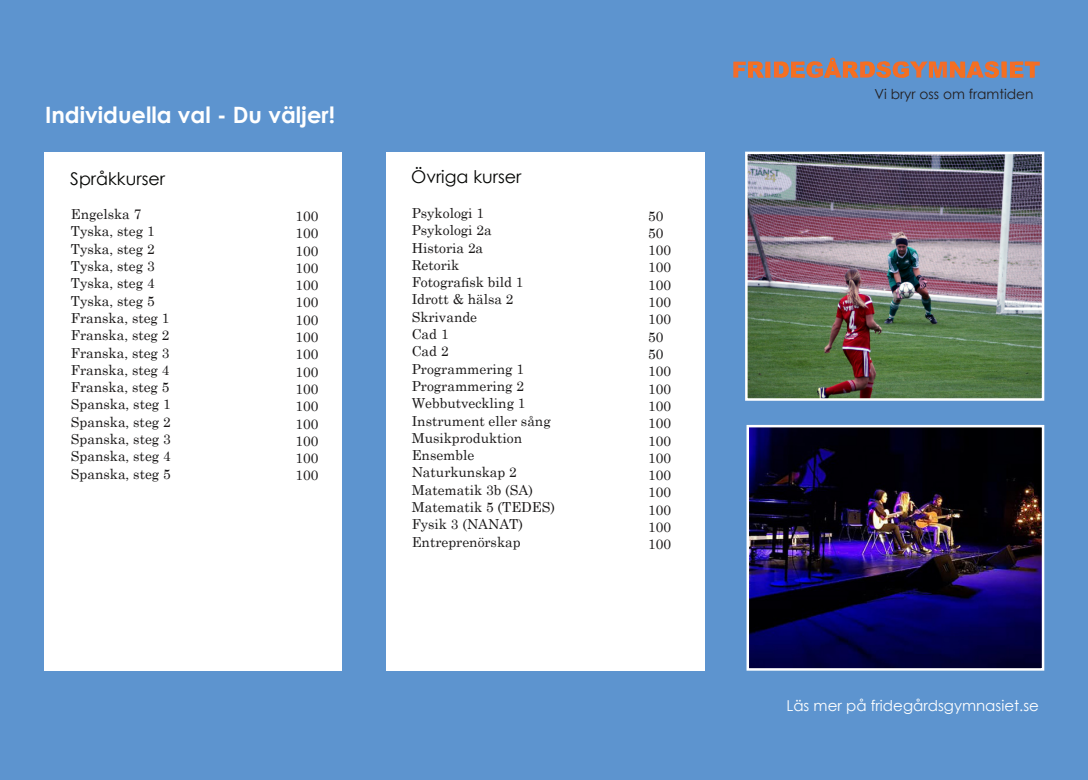
<style>
.page{position:relative;width:1088px;height:780px;background:#5d94cf}
.page>*{position:absolute;margin:0;border:0;box-sizing:border-box;transform-origin:0 0}
.t1{font:700 22.5px "Century Gothic";color:#fff}
.t2{font:17.5px "Century Gothic";color:#040503}
.t3{font:15px "Century Gothic";color:#fff}
.t4{font:13.75px "Century Schoolbook";color:#1a1818}
.t5{font:13.75px "Century Gothic";color:#231f20}
</style>
<div class="page">
<img style="left:749px;top:428px;width:292px;height:239px">
<div style="left:746px;top:425px;width:298px;height:245px;border:2px solid #fff"></div>
<img style="left:748px;top:155px;width:293px;height:243px">
<div style="left:745px;top:152px;width:299px;height:249px;border:2px solid #fff"></div>
<div style="left:386px;top:152px;width:319px;height:518px;background:#fff"></div>
<div style="left:44px;top:152px;width:298px;height:518px;background:#fff"></div>
<svg style="left:733px;top:58px;width:307px;height:20px"></svg>
<p class="t1" style="left:45px;top:97px;width:291px">Individuella val - Du väljer!</p>
<p class="t2" style="left:70px;top:166px;width:96px">Språkkurser</p>
<p class="t4" style="left:71px;top:202px;width:72px">Engelska 7</p>
<p class="t4" style="left:71px;top:220px;width:85px">Tyska, steg 1</p>
<p class="t4" style="left:71px;top:237px;width:85px">Tyska, steg 2</p>
<p class="t4" style="left:71px;top:254px;width:85px">Tyska, steg 3</p>
<p class="t4" style="left:71px;top:272px;width:85px">Tyska, steg 4</p>
<p class="t4" style="left:71px;top:289px;width:85px">Tyska, steg 5</p>
<p class="t4" style="left:71px;top:306px;width:100px">Franska, steg 1</p>
<p class="t4" style="left:71px;top:324px;width:100px">Franska, steg 2</p>
<p class="t4" style="left:71px;top:341px;width:100px">Franska, steg 3</p>
<p class="t4" style="left:71px;top:358px;width:100px">Franska, steg 4</p>
<p class="t4" style="left:71px;top:375px;width:100px">Franska, steg 5</p>
<p class="t4" style="left:71px;top:393px;width:101px">Spanska, steg 1</p>
<p class="t4" style="left:71px;top:410px;width:101px">Spanska, steg 2</p>
<p class="t4" style="left:71px;top:427px;width:101px">Spanska, steg 3</p>
<p class="t4" style="left:71px;top:445px;width:101px">Spanska, steg 4</p>
<p class="t4" style="left:71px;top:462px;width:101px">Spanska, steg 5</p>
<p class="t4" style="left:295px;top:204px;width:24px">100</p>
<p class="t4" style="left:295px;top:222px;width:24px">100</p>
<p class="t4" style="left:295px;top:239px;width:24px">100</p>
<p class="t4" style="left:295px;top:256px;width:24px">100</p>
<p class="t4" style="left:295px;top:273px;width:24px">100</p>
<p class="t4" style="left:295px;top:291px;width:24px">100</p>
<p class="t4" style="left:295px;top:308px;width:24px">100</p>
<p class="t4" style="left:295px;top:325px;width:24px">100</p>
<p class="t4" style="left:295px;top:343px;width:24px">100</p>
<p class="t4" style="left:295px;top:360px;width:24px">100</p>
<p class="t4" style="left:295px;top:377px;width:24px">100</p>
<p class="t4" style="left:295px;top:394px;width:24px">100</p>
<p class="t4" style="left:295px;top:412px;width:24px">100</p>
<p class="t4" style="left:295px;top:429px;width:24px">100</p>
<p class="t4" style="left:295px;top:446px;width:24px">100</p>
<p class="t4" style="left:295px;top:464px;width:24px">100</p>
<p class="t2" style="left:411px;top:164px;width:112px">Övriga kurser</p>
<p class="t4" style="left:412px;top:201px;width:74px">Psykologi 1</p>
<p class="t4" style="left:412px;top:219px;width:81px">Psykologi 2a</p>
<p class="t4" style="left:412px;top:236px;width:73px">Historia 2a</p>
<p class="t4" style="left:412px;top:253px;width:49px">Retorik</p>
<p class="t4" style="left:412px;top:270px;width:113px">Fotografisk bild 1</p>
<p class="t4" style="left:412px;top:288px;width:103px">Idrott &amp; hälsa 2</p>
<p class="t4" style="left:412px;top:305px;width:67px">Skrivande</p>
<p class="t4" style="left:412px;top:322px;width:38px">Cad 1</p>
<p class="t4" style="left:412px;top:340px;width:38px">Cad 2</p>
<p class="t4" style="left:412px;top:357px;width:114px">Programmering 1</p>
<p class="t4" style="left:412px;top:374px;width:114px">Programmering 2</p>
<p class="t4" style="left:412px;top:392px;width:115px">Webbutveckling 1</p>
<p class="t4" style="left:412px;top:409px;width:141px">Instrument eller sång</p>
<p class="t4" style="left:412px;top:426px;width:112px">Musikproduktion</p>
<p class="t4" style="left:412px;top:443px;width:64px">Ensemble</p>
<p class="t4" style="left:412px;top:461px;width:107px">Naturkunskap 2</p>
<p class="t4" style="left:412px;top:478px;width:123px">Matematik 3b (SA)</p>
<p class="t4" style="left:412px;top:495px;width:145px">Matematik 5 (TEDES)</p>
<p class="t4" style="left:412px;top:513px;width:113px">Fysik 3 (NANAT)</p>
<p class="t4" style="left:412px;top:530px;width:110px">Entreprenörskap</p>
<p class="t4" style="left:648px;top:204px;width:17px">50</p>
<p class="t4" style="left:648px;top:221px;width:17px">50</p>
<p class="t4" style="left:648px;top:239px;width:24px">100</p>
<p class="t4" style="left:648px;top:256px;width:24px">100</p>
<p class="t4" style="left:648px;top:273px;width:24px">100</p>
<p class="t4" style="left:648px;top:290px;width:24px">100</p>
<p class="t4" style="left:648px;top:308px;width:24px">100</p>
<p class="t4" style="left:648px;top:325px;width:17px">50</p>
<p class="t4" style="left:648px;top:342px;width:17px">50</p>
<p class="t4" style="left:648px;top:360px;width:24px">100</p>
<p class="t4" style="left:648px;top:377px;width:24px">100</p>
<p class="t4" style="left:648px;top:394px;width:24px">100</p>
<p class="t4" style="left:648px;top:411px;width:24px">100</p>
<p class="t4" style="left:648px;top:429px;width:24px">100</p>
<p class="t4" style="left:648px;top:446px;width:24px">100</p>
<p class="t4" style="left:648px;top:463px;width:24px">100</p>
<p class="t4" style="left:648px;top:481px;width:24px">100</p>
<p class="t4" style="left:648px;top:498px;width:24px">100</p>
<p class="t4" style="left:648px;top:515px;width:24px">100</p>
<p class="t4" style="left:648px;top:533px;width:24px">100</p>
<p class="t5" style="left:874px;top:84px;width:161px">Vi bryr oss om framtiden</p>
<p class="t3" style="left:786px;top:695px;width:254px">Läs mer på fridegårdsgymnasiet.se</p>
</div>
